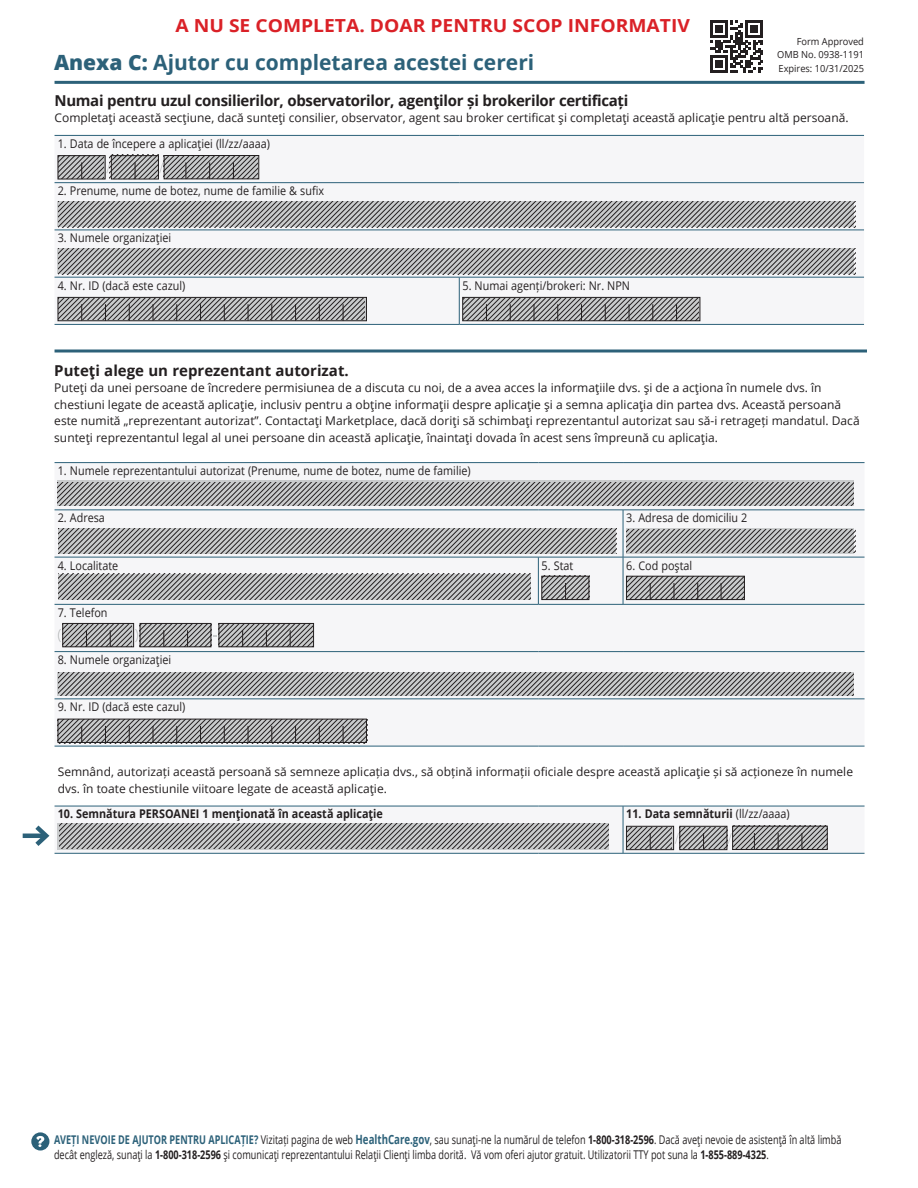
<style>
.page{position:relative;width:918px;height:1188px;background:#fff}
.page>*{position:absolute;margin:0;border:0;box-sizing:border-box;transform-origin:0 0}
.h2_Step{font:700 21px "Open Sans";color:#2c6179}
.t1{font:700 18px "Open Sans";color:#da2127;scale:1.07 1}
.t2{font:700 15px "Open Sans";letter-spacing:-.02em;color:#231f20}
.t3{font:700 15px "Open Sans";color:#231f20}
.text_no_indent_8{font:12px/16.5px "Open Sans";color:#231f20}
.text_no_indent_8-2{font:12px/15px "Open Sans";color:#231f20;scale:.76 1}
.text_no_indent_8-3{font:12px "Open Sans";color:#231f20;scale:.9 1}
.Form_text{font:12px "Open Sans";color:#231f20;scale:.9 1}
.t4{font:700 12px "Open Sans";color:#231f20;scale:.9 1}
.text_no_indent{font:9.75px "Open Sans";color:#231f20;scale:.95 1}
.s1{font-weight:800}
.s2{font-weight:400}
.s3{font-weight:700;color:#2c6179}
.s4{font-weight:700;font-size:12.75px;color:#2c6179}
.s5{font-weight:700}
</style>
<div class="page">
<svg style="left:31px;top:1132px;width:18px;height:19px"></svg>
<svg style="left:36px;top:1136px;width:8px;height:11px"></svg>
<svg style="left:55px;top:463px;width:810px;height:390px;fill:#f6f6f8"></svg>
<hr style="left:55px;top:462px;width:483px;height:1px;background:#2c6179">
<hr style="left:538px;top:462px;width:85px;height:1px;background:#2c6179">
<hr style="left:623px;top:462px;width:242px;height:1px;background:#2c6179">
<hr style="left:55px;top:510px;width:483px;height:1px;background:#2c6179">
<hr style="left:538px;top:510px;width:85px;height:1px;background:#2c6179">
<hr style="left:623px;top:510px;width:242px;height:1px;background:#2c6179">
<hr style="left:623px;top:510px;width:1px;height:47px;background:#2c6179">
<hr style="left:55px;top:557px;width:483px;height:1px;background:#2c6179">
<hr style="left:538px;top:557px;width:85px;height:1px;background:#2c6179">
<hr style="left:538px;top:557px;width:1px;height:47px;background:#2c6179">
<hr style="left:623px;top:557px;width:242px;height:1px;background:#2c6179">
<hr style="left:623px;top:557px;width:1px;height:47px;background:#2c6179">
<hr style="left:55px;top:604px;width:483px;height:1px;background:#2c6179">
<hr style="left:538px;top:604px;width:85px;height:1px;background:#2c6179">
<hr style="left:623px;top:604px;width:242px;height:1px;background:#2c6179">
<hr style="left:55px;top:651px;width:483px;height:1px;background:#2c6179">
<hr style="left:538px;top:651px;width:85px;height:1px;background:#2c6179">
<hr style="left:623px;top:651px;width:242px;height:1px;background:#2c6179">
<hr style="left:55px;top:699px;width:483px;height:1px;background:#2c6179">
<hr style="left:538px;top:699px;width:85px;height:1px;background:#2c6179">
<hr style="left:623px;top:699px;width:242px;height:1px;background:#2c6179">
<hr style="left:55px;top:746px;width:483px;height:1px;background:#2c6179">
<hr style="left:538px;top:746px;width:85px;height:1px;background:#2c6179">
<hr style="left:623px;top:746px;width:242px;height:1px;background:#2c6179">
<hr style="left:55px;top:806px;width:483px;height:1px;background:#2c6179">
<hr style="left:538px;top:806px;width:85px;height:1px;background:#2c6179">
<hr style="left:623px;top:806px;width:242px;height:1px;background:#2c6179">
<hr style="left:623px;top:806px;width:1px;height:47px;background:#2c6179">
<hr style="left:55px;top:853px;width:483px;height:1px;background:#2c6179">
<hr style="left:538px;top:853px;width:85px;height:1px;background:#2c6179">
<hr style="left:623px;top:853px;width:242px;height:1px;background:#2c6179">
<svg style="left:58px;top:481px;width:796px;height:25px;background:#b1b2b3"></svg>
<div style="left:626px;top:528px;width:228px;height:26px;background:#c9cbcc"></div>
<svg style="left:58px;top:599px;width:472px;height:1px"></svg>
<svg style="left:58px;top:672px;width:796px;height:23px"></svg>
<div style="left:58px;top:719px;width:309px;height:24px;border:1px solid #231f20"></div>
<svg style="left:58px;top:823px;width:551px;height:27px;background:#aaabac"></svg>
<div style="left:626px;top:826px;width:48px;height:24px;border:1px solid #231f20"></div>
<hr style="left:55px;top:81px;width:810px;height:3px;background:#2c6179">
<hr style="left:23px;top:834px;width:23px;height:4px;background:#2c6179">
<svg style="left:31px;top:825px;width:19px;height:21px"></svg>
<svg style="left:55px;top:154px;width:809px;height:170px;fill:#f6f6f8"></svg>
<hr style="left:55px;top:135px;width:404px;height:1px;background:#2c6179">
<hr style="left:459px;top:135px;width:405px;height:1px;background:#2c6179">
<hr style="left:55px;top:182px;width:404px;height:1px;background:#2c6179">
<hr style="left:459px;top:182px;width:405px;height:1px;background:#2c6179">
<hr style="left:55px;top:230px;width:404px;height:1px;background:#2c6179">
<hr style="left:459px;top:230px;width:405px;height:1px;background:#2c6179">
<hr style="left:55px;top:277px;width:404px;height:1px;background:#2c6179">
<hr style="left:459px;top:277px;width:405px;height:1px;background:#2c6179">
<hr style="left:459px;top:277px;width:1px;height:47px;background:#2c6179">
<hr style="left:55px;top:324px;width:404px;height:1px;background:#2c6179">
<hr style="left:459px;top:324px;width:405px;height:1px;background:#2c6179">
<div style="left:58px;top:155px;width:47px;height:24px;border:1px solid #231f20"></div>
<div style="left:164px;top:155px;width:95px;height:24px;border:1px solid #231f20"></div>
<svg style="left:58px;top:201px;width:796px;height:1px"></svg>
<svg style="left:58px;top:248px;width:796px;height:1px"></svg>
<div style="left:58px;top:297px;width:309px;height:24px;border:1px solid #231f20"></div>
<div style="left:463px;top:297px;width:237px;height:24px;border:1px solid #231f20"></div>
<hr style="left:55px;top:350px;width:812px;height:2px;background:#2c6179">
<svg style="left:59px;top:155px;width:198px;height:24px;background:#929293"></svg>
<svg style="left:58px;top:202px;width:798px;height:25px;background:#9a9a9b"></svg>
<svg style="left:58px;top:249px;width:798px;height:25px;background:#9a9a9b"></svg>
<svg style="left:58px;top:298px;width:307px;height:23px;background:#939394"></svg>
<svg style="left:463px;top:299px;width:235px;height:22px;background:#929394"></svg>
<svg style="left:58px;top:482px;width:796px;height:23px;background:#9a9a9b"></svg>
<svg style="left:626px;top:529px;width:229px;height:24px"></svg>
<svg style="left:59px;top:528px;width:557px;height:26px;background:#9a9a9b"></svg>
<svg style="left:58px;top:574px;width:472px;height:25px;background:#9a9a9b"></svg>
<svg style="left:627px;top:576px;width:118px;height:24px;background:#8e8e8f"></svg>
<svg style="left:542px;top:576px;width:47px;height:24px"></svg>
<svg style="left:57px;top:720px;width:310px;height:23px;background:#919192"></svg>
<svg style="left:58px;top:623px;width:255px;height:24px;background:#939394"></svg>
<svg style="left:58px;top:673px;width:795px;height:23px;background:#9a9a9b"></svg>
<svg style="left:60px;top:824px;width:549px;height:24px;background:#9a9a9b"></svg>
<svg style="left:627px;top:826px;width:200px;height:24px;background:#939293"></svg>
<svg style="left:710px;top:20px;width:53px;height:53px"></svg>
<h2 class="t1" style="left:176px;top:13px;width:482px">A NU SE COMPLETA. DOAR PENTRU SCOP INFORMATIV</h2>
<p class="text_no_indent" style="left:797px;top:34px;width:72px">Form Approved</p>
<p class="text_no_indent" style="left:777px;top:48px;width:93px">OMB No. 0938-1191</p>
<p class="text_no_indent" style="left:779px;top:61px;width:91px">Expires: 10/31/2025</p>
<h2 class="h2_Step" style="left:54px;top:48px;width:482px"><span class="s1">Anexa C:</span> Ajutor cu completarea acestei cereri</h2>
<h3 class="t2" style="left:55px;top:90px;width:575px">Numai pentru uzul consilierilor, observatorilor, agenţilor și brokerilor certificați</h3>
<p class="text_no_indent_8" style="left:55px;top:110px;width:796px">Completaţi această secţiune, dacă sunteţi consilier, observator, agent sau broker certificat şi completaţi această aplicaţie pentru altă persoană.</p>
<p class="Form_text" style="left:58px;top:135px;width:237px">1. Data de începere a aplicaţiei (ll/zz/aaaa)</p>
<p class="Form_text" style="left:58px;top:183px;width:297px">2. Prenume, nume de botez, nume de familie &amp; sufix</p>
<p class="text_no_indent_8-3" style="left:58px;top:230px;width:128px">3. Numele organizaţiei</p>
<p class="text_no_indent_8-3" style="left:58px;top:277px;width:143px">4. Nr. ID (dacă este cazul)</p>
<p class="text_no_indent_8-3" style="left:463px;top:277px;width:188px">5. Numai agenți/brokeri: Nr. NPN</p>
<h3 class="t3" style="left:54px;top:360px;width:296px">Puteţi alege un reprezentant autorizat.</h3>
<p class="text_no_indent_8" style="left:54px;top:379px;width:807px">Puteţi da unei persoane de încredere permisiunea de a discuta cu noi, de a avea acces la informaţiile dvs. şi de a acţiona în numele dvs. în chestiuni legate de această aplicaţie, inclusiv pentru a obţine informaţii despre aplicaţie şi a semna aplicaţia din partea dvs. Această persoană este numită „reprezentant autorizat”. Contactaţi Marketplace, dacă doriţi să schimbaţi reprezentantul autorizat sau să-i retrageți mandatul. Dacă sunteţi reprezentantul legal al unei persoane din această aplicaţie, înaintaţi dovada în acest sens împreună cu aplicaţia.</p>
<p class="Form_text" style="left:58px;top:462px;width:460px">1. Numele reprezentantului autorizat (Prenume, nume de botez, nume de familie)</p>
<p class="text_no_indent_8-3" style="left:58px;top:510px;width:54px">2. Adresa</p>
<p class="text_no_indent_8-3" style="left:626px;top:510px;width:136px">3. Adresa de domiciliu 2</p>
<p class="text_no_indent_8-3" style="left:58px;top:557px;width:69px">4. Localitate</p>
<p class="text_no_indent_8-3" style="left:542px;top:557px;width:37px">5. Stat</p>
<p class="text_no_indent_8-3" style="left:626px;top:557px;width:75px">6. Cod poştal</p>
<p class="text_no_indent_8-3" style="left:58px;top:604px;width:57px">7. Telefon</p>
<p class="text_no_indent_8-3" style="left:58px;top:651px;width:128px">8. Numele organizaţiei</p>
<p class="text_no_indent_8-3" style="left:58px;top:699px;width:143px">9. Nr. ID (dacă este cazul)</p>
<p class="text_no_indent_8" style="left:58px;top:763px;width:797px">Semnând, autorizați această persoană să semneze aplicația dvs., să obțină informații oficiale despre această aplicaţie și să acționeze în numele dvs. în toate chestiunile viitoare legate de această aplicaţie.</p>
<p class="t4" style="left:58px;top:806px;width:363px">10. Semnătura PERSOANEI 1 menţionată în această aplicaţie</p>
<p class="t4" style="left:626px;top:806px;width:183px">11. Data semnăturii <span class="s2">(ll/zz/aaaa)</span></p>
<p class="text_no_indent_8-2" style="left:54px;top:1131px;width:1038px"><span class="s3">AVEȚI NEVOIE DE AJUTOR PENTRU APLICAȚIE?</span> Vizitați pagina de web <span class="s4">HealthCare.gov</span>, sau sunaţi-ne la numărul de telefon <span class="s5">1-800-318-2596</span>. Dacă aveţi nevoie de asistenţă în altă limbă decât engleză, sunaţi la <span class="s5">1-800-318-2596</span> şi comunicaţi reprezentantului Relaţii Clienţi limba dorită. Vă vom oferi ajutor gratuit. Utilizatorii TTY pot suna la <span class="s5">1-855-889-4325</span>.</p>
</div>
